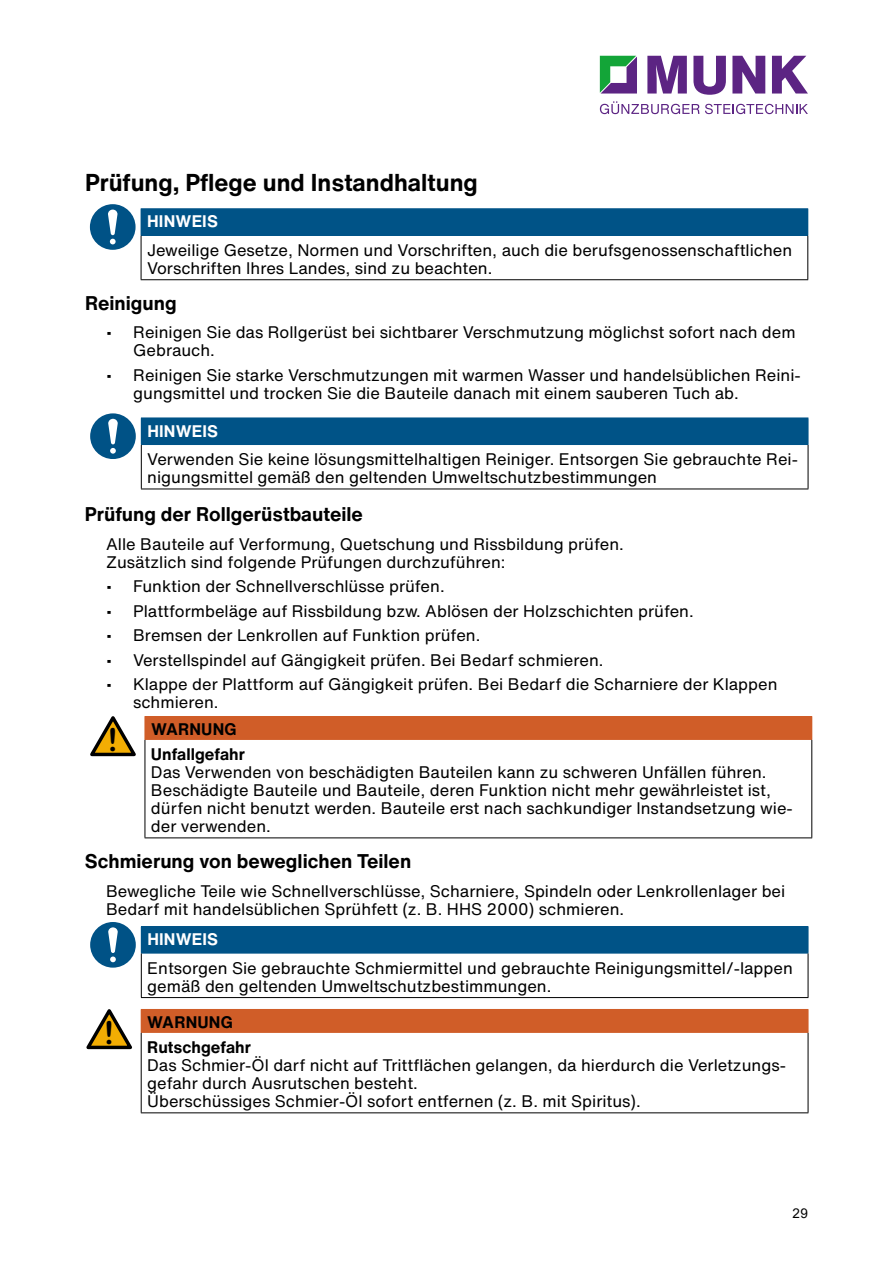
<style>
.page{position:relative;width:893px;height:1263px;background:#fff}
.page>*{position:absolute;margin:0;border:0;box-sizing:border-box;transform-origin:0 0}
.t1{font:31.8px "Arial Rounded MT Bold";color:#000}
.t2{font:700 24px "Helvetica Now Text";color:#000}
.t3{font:700 19.5px "Helvetica Now Text";color:#000}
.t4{font:16.5px/18px "Helvetica Now Text";color:#000}
.t5{font:700 16.5px/24.8px "Helvetica Now Text";color:#000}
.t6{font:700 16.5px "Helvetica Now Text";letter-spacing:.01em;color:#fff}
.t7{font:13.5px "Arial";color:#000}
</style>
<div class="page">
<svg style="left:600px;top:56px;width:37px;height:38px"></svg>
<svg style="left:647px;top:56px;width:40px;height:38px"></svg>
<svg style="left:693px;top:56px;width:33px;height:39px"></svg>
<svg style="left:732px;top:56px;width:33px;height:38px"></svg>
<svg style="left:772px;top:56px;width:36px;height:38px"></svg>
<svg style="left:600px;top:101px;width:99px;height:13px"></svg>
<svg style="left:705px;top:104px;width:103px;height:10px"></svg>
<div style="left:141px;top:209px;width:667px;height:26px;background:#005387"></div>
<hr style="left:141px;top:208px;width:667px;height:1px;background:#005387">
<hr style="left:141px;top:235px;width:667px;height:1px;background:#005387">
<hr style="left:141px;top:236px;width:1px;height:43px;background:#000">
<hr style="left:807px;top:236px;width:1px;height:43px;background:#000">
<hr style="left:141px;top:279px;width:667px;height:1px;background:#000">
<div style="left:90px;top:204px;width:46px;height:46px;background:#005286;border-radius:50%"></div>
<svg style="left:108px;top:210px;width:9px;height:34px"></svg>
<div style="left:141px;top:418px;width:667px;height:26px;background:#005387"></div>
<svg style="left:808px;top:418px;width:1px;height:26px"></svg>
<hr style="left:141px;top:444px;width:667px;height:1px;background:#005387">
<hr style="left:141px;top:445px;width:1px;height:44px;background:#000">
<hr style="left:808px;top:445px;width:1px;height:44px;background:#000">
<hr style="left:141px;top:489px;width:667px;height:1px;background:#000">
<div style="left:90px;top:413px;width:46px;height:46px;background:#005286;border-radius:50%"></div>
<svg style="left:108px;top:419px;width:10px;height:35px"></svg>
<div style="left:145px;top:716px;width:667px;height:23px;background:#d05d28"></div>
<hr style="left:145px;top:739px;width:667px;height:1px;background:#d05d28">
<hr style="left:145px;top:740px;width:1px;height:97px;background:#000">
<hr style="left:811px;top:740px;width:1px;height:97px;background:#000">
<hr style="left:145px;top:837px;width:667px;height:1px;background:#000">
<svg style="left:90px;top:716px;width:46px;height:41px"></svg>
<div style="left:141px;top:926px;width:667px;height:27px;background:#005387"></div>
<svg style="left:808px;top:927px;width:1px;height:26px"></svg>
<hr style="left:141px;top:953px;width:667px;height:1px;background:#005387">
<hr style="left:141px;top:953px;width:1px;height:44px;background:#000">
<hr style="left:808px;top:953px;width:1px;height:44px;background:#000">
<hr style="left:141px;top:997px;width:667px;height:1px;background:#000">
<div style="left:90px;top:922px;width:46px;height:45px;background:#005286;border-radius:50%"></div>
<svg style="left:108px;top:927px;width:10px;height:35px"></svg>
<div style="left:141px;top:1009px;width:667px;height:23px;background:#d05d28"></div>
<svg style="left:808px;top:1010px;width:1px;height:22px"></svg>
<hr style="left:141px;top:1032px;width:667px;height:1px;background:#d05d28">
<hr style="left:141px;top:1033px;width:1px;height:79px;background:#000">
<hr style="left:808px;top:1033px;width:1px;height:79px;background:#000">
<hr style="left:141px;top:1112px;width:667px;height:1px;background:#000">
<svg style="left:86px;top:1009px;width:46px;height:41px"></svg>
<h2 class="t2" style="left:85px;top:164px;width:394px">Prüfung, Pflege und Instandhaltung</h2>
<p class="t6" style="left:147px;top:209px;width:72px">HINWEIS</p>
<p class="t4" style="left:147px;top:240px;width:647px">Jeweilige Gesetze, Normen und Vorschriften, auch die berufsgenossenschaftlichen<br>Vorschriften Ihres Landes, sind zu beachten.</p>
<p class="t3" style="left:85px;top:288px;width:93px">Reinigung</p>
<p class="t4" style="left:133px;top:323px;width:664px;text-indent:-27px">• Reinigen Sie das Rollgerüst bei sichtbarer Verschmutzung möglichst sofort nach dem<br>Gebrauch.</p>
<p class="t4" style="left:133px;top:365px;width:669px;text-indent:-27px">• Reinigen Sie starke Verschmutzungen mit warmen Wasser und handelsüblichen Reini&shy;gungsmittel und trocken Sie die Bauteile danach mit einem sauberen Tuch ab.</p>
<p class="t6" style="left:147px;top:418px;width:72px">HINWEIS</p>
<p class="t4" style="left:147px;top:450px;width:652px">Verwenden Sie keine lösungsmittelhaltigen Reiniger. Entsorgen Sie gebrauchte Rei&shy;nigungsmittel gemäß den geltenden Umweltschutzbestimmungen</p>
<p class="t3" style="left:85px;top:500px;width:280px">Prüfung der Rollgerüstbauteile</p>
<p class="t4" style="left:106px;top:535px;width:519px">Alle Bauteile auf Verformung, Quetschung und Rissbildung prüfen.<br>Zusätzlich sind folgende Prüfungen durchzuführen:</p>
<p class="t4" style="left:106px;top:577px;width:340px">• Funktion der Schnellverschlüsse prüfen.</p>
<p class="t4" style="left:106px;top:601px;width:589px">• Plattformbeläge auf Rissbildung bzw. Ablösen der Holzschichten prüfen.</p>
<p class="t4" style="left:106px;top:626px;width:376px">• Bremsen der Lenkrollen auf Funktion prüfen.</p>
<p class="t4" style="left:106px;top:650px;width:499px">• Verstellspindel auf Gängigkeit prüfen. Bei Bedarf schmieren.</p>
<p class="t4" style="left:133px;top:675px;width:646px;text-indent:-27px">• Klappe der Plattform auf Gängigkeit prüfen. Bei Bedarf die Scharniere der Klappen schmieren.</p>
<p class="t5" style="left:151px;top:716px;width:96px">WARNUNG<br>Unfallgefahr</p>
<p class="t4" style="left:151px;top:762px;width:643px">Das Verwenden von beschädigten Bauteilen kann zu schweren Unfällen führen.<br>Beschädigte Bauteile und Bauteile, deren Funktion nicht mehr gewährleistet ist, dürfen nicht benutzt werden. Bauteile erst nach sachkundiger Instandsetzung wie&shy;der verwenden.</p>
<h1 class="t1" style="left:108px;top:721px;width:12px">!</h1>
<p class="t3" style="left:85px;top:847px;width:328px">Schmierung von beweglichen Teilen</p>
<p class="t4" style="left:106px;top:882px;width:681px">Bewegliche Teile wie Schnellverschlüsse, Scharniere, Spindeln oder Lenkrollenlager bei<br>Bedarf mit handelsüblichen Sprühfett (z. B. HHS 2000) schmieren.</p>
<p class="t6" style="left:147px;top:927px;width:72px">HINWEIS</p>
<p class="t4" style="left:147px;top:958px;width:647px">Entsorgen Sie gebrauchte Schmiermittel und gebrauchte Reinigungsmittel/-lappen gemäß den geltenden Umweltschutzbestimmungen.</p>
<p class="t5" style="left:147px;top:1009px;width:105px">WARNUNG<br>Rutschgefahr</p>
<p class="t4" style="left:147px;top:1055px;width:640px">Das Schmier-Öl darf nicht auf Trittflächen gelangen, da hierdurch die Verletzungs&shy;gefahr durch Ausrutschen besteht.<br>Überschüssiges Schmier-Öl sofort entfernen (z. B. mit Spiritus).</p>
<h1 class="t1" style="left:104px;top:1014px;width:12px">!</h1>
<p class="t7" style="left:793px;top:1203px;width:17px">29</p>
</div>
